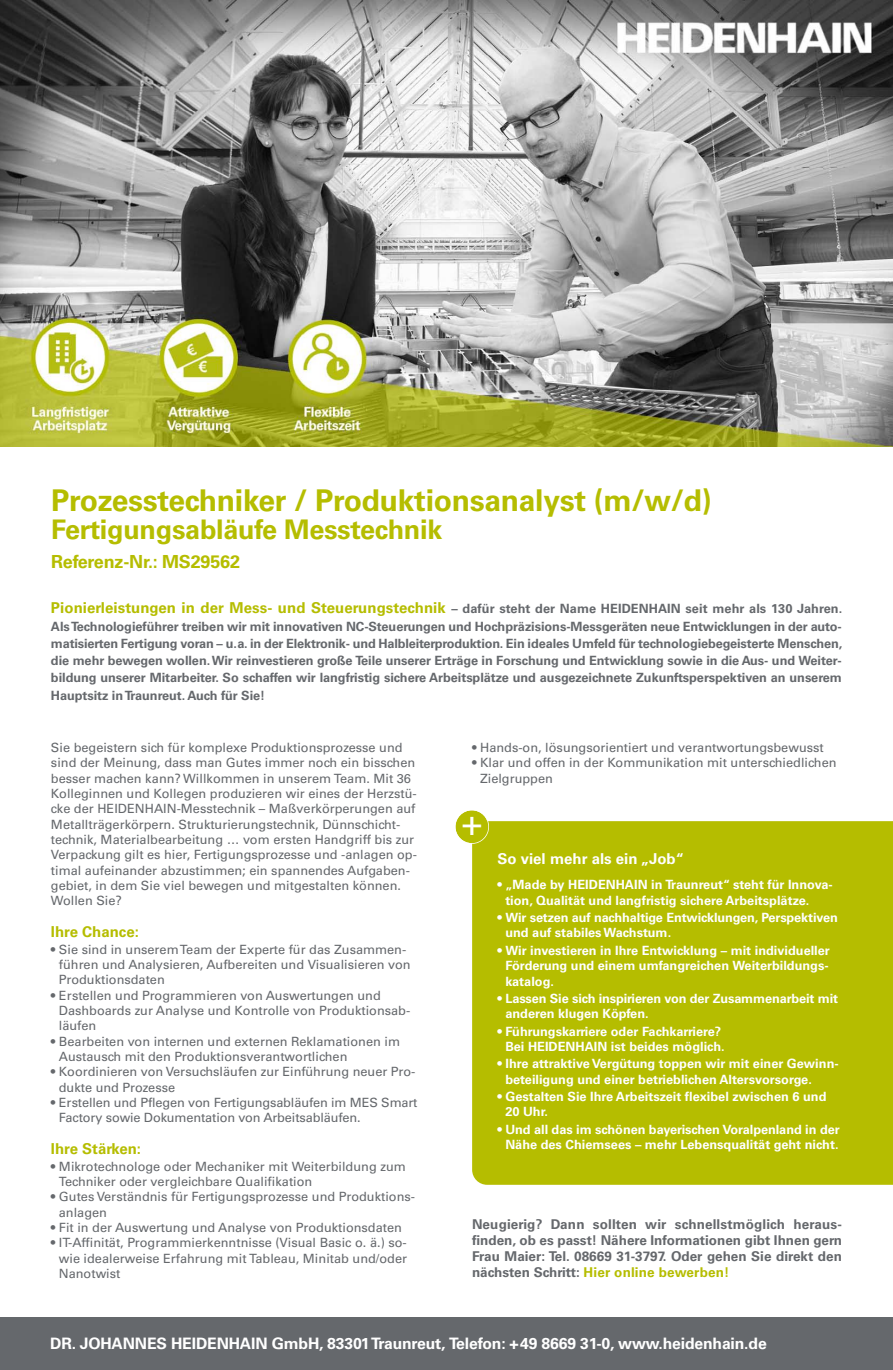
<style>
.page{position:relative;width:893px;height:1370px;background:#fff}
.page>*{position:absolute;margin:0;border:0;box-sizing:border-box;transform-origin:0 0}
.t1{font:36px "Univers LT";color:#fff}
.t2{font:700 30px "Univers LT";letter-spacing:-.01em;color:#b5bd00}
.t3{font:700 27px "Univers LT";letter-spacing:-.01em;color:#b5bd00}
.t4{font:700 18px "Univers LT";letter-spacing:-.01em;color:#b5bd00}
.t5{font:700 15.75px "Univers LT";letter-spacing:-.01em;color:#fff}
.t6{font:700 15px "Univers LT";color:#b5bd00}
.t7{font:700 15px "Univers LT";color:#fff}
.t8{font:700 13.5px/16.2px "Univers LT";color:#65686c;text-align:justify}
.t9{font:12.75px/15.3px "Univers LT";color:#65686c}
.t10{font:700 12.75px/15.3px "Univers LT";color:#fff}
.t11{font:700 12.75px/17.2px "Univers LT";letter-spacing:-.005em;color:#65686c;text-align:justify}
.s1{font-size:15px;color:#b5bd00}
.s2{color:#b5bd00}
</style>
<div class="page">
<div style="left:472px;top:821px;width:421px;height:363px;background:#b5bd00"></div>
<div style="left:0;top:1317px;width:893px;height:52px;background:#65686c"></div>
<div style="left:455px;top:810px;width:33px;height:33px;background:#b5bd00;border-radius:50%"></div>
<div style="left:455px;top:809px;width:34px;height:34px;border:2px solid #fff;border-radius:50%"></div>
<img style="left:0;top:0;width:893px;height:446px">
<h2 class="t2" style="left:51px;top:489px;width:662px">Prozesstechniker / Produktionsanalyst (m/w/d)</h2>
<h3 class="t3" style="left:51px;top:520px;width:393px">Fertigungsabläufe Messtechnik</h3>
<h3 class="t4" style="left:51px;top:555px;width:190px">Referenz-Nr.: MS29562</h3>
<p class="t11" style="left:51px;top:601px;width:793px"><span class="s1">Pionierleistungen in der Mess- und Steuerungstechnik</span> – dafür steht der Name HEIDENHAIN seit mehr als 130 Jahren.<br>Als Technologieführer treiben wir mit innovativen NC-Steuerungen und Hochpräzisions-Messgeräten neue Entwicklungen in der auto&shy;matisierten Fertigung voran – u. a. in der Elektronik- und Halbleiterproduktion. Ein ideales Umfeld für technologiebegeisterte Menschen, die mehr bewegen wollen. Wir reinvestieren große Teile unserer Erträge in Forschung und Entwicklung sowie in die Aus- und Weiter&shy;bildung unserer Mitarbeiter. So schaffen wir langfristig sichere Arbeitsplätze und ausgezeichnete Zukunftsperspektiven an unserem Hauptsitz in Traunreut. Auch für Sie!</p>
<p class="t9" style="left:51px;top:741px;width:367px">Sie begeistern sich für komplexe Produktionsprozesse und sind der Meinung, dass man Gutes immer noch ein bisschen besser machen kann? Willkommen in unserem Team. Mit 36<br>Kolleginnen und Kollegen produzieren wir eines der Herzstü&shy;cke der HEIDENHAIN-Messtechnik – Maßverkörperungen auf Metallträgerkörpern. Strukturierungstechnik, Dünnschicht&shy;technik, Materialbearbeitung … vom ersten Handgriff bis zur Verpackung gilt es hier, Fertigungsprozesse und -anlagen op&shy;timal aufeinander abzustimmen; ein spannendes Aufgaben&shy;gebiet, in dem Sie viel bewegen und mitgestalten können.<br>Wollen Sie?</p>
<p class="t6" style="left:51px;top:926px;width:89px">Ihre Chance:</p>
<p class="t9" style="left:59px;top:942px;width:353px;text-indent:-8px">• Sie sind in unserem Team der Experte für das Zusammen&shy;führen und Analysieren, Aufbereiten und Visualisieren von<br>Produktionsdaten</p>
<p class="t9" style="left:59px;top:988px;width:353px;text-indent:-8px">• Erstellen und Programmieren von Auswertungen und<br>Dashboards zur Analyse und Kontrolle von Produktionsab&shy;läufen</p>
<p class="t9" style="left:59px;top:1034px;width:343px;text-indent:-8px">• Bearbeiten von internen und externen Reklamationen im<br>Austausch mit den Produktionsverantwortlichen</p>
<p class="t9" style="left:59px;top:1065px;width:358px;text-indent:-8px">• Koordinieren von Versuchsläufen zur Einführung neuer Pro&shy;dukte und Prozesse</p>
<p class="t9" style="left:59px;top:1095px;width:360px;text-indent:-8px">• Erstellen und Pflegen von Fertigungsabläufen im MES Smart<br>Factory sowie Dokumentation von Arbeitsabläufen.</p>
<p class="t6" style="left:51px;top:1143px;width:92px">Ihre Stärken:</p>
<p class="t9" style="left:59px;top:1159px;width:348px;text-indent:-8px">• Mikrotechnologe oder Mechaniker mit Weiterbildung zum<br>Techniker oder vergleichbare Qualifikation</p>
<p class="t9" style="left:59px;top:1190px;width:358px;text-indent:-8px">• Gutes Verständnis für Fertigungsprozesse und Produktions&shy;anlagen</p>
<p class="t9" style="left:51px;top:1220px;width:352px">• Fit in der Auswertung und Analyse von Produktionsdaten</p>
<p class="t9" style="left:59px;top:1236px;width:350px;text-align:justify;text-indent:-8px">• IT-Affinität, Programmierkenntnisse (Visual Basic o. ä.) so&shy;wie idealerweise Erfahrung mit Tableau, Minitab und/oder Nanotwist</p>
<p class="t9" style="left:472px;top:741px;width:353px">• Hands-on, lösungsorientiert und verantwortungsbewusst</p>
<p class="t9" style="left:480px;top:756px;width:358px;text-indent:-8px">• Klar und offen in der Kommunikation mit unterschiedlichen<br>Zielgruppen</p>
<h1 class="t1" style="left:462px;top:809px;width:23px">+</h1>
<p class="t7" style="left:497px;top:853px;width:188px">So viel mehr als ein „Job“</p>
<p class="t10" style="left:505px;top:878px;width:329px;text-indent:-8px">• „Made by HEIDENHAIN in Traunreut“ steht für Innova - tion, Qualität und langfristig sichere Arbeitsplätze.</p>
<p class="t10" style="left:505px;top:911px;width:334px;text-indent:-8px">• Wir setzen auf nachhaltige Entwicklungen, Perspektiven und auf stabiles Wachstum.</p>
<p class="t10" style="left:505px;top:943px;width:326px;text-align:justify;text-indent:-8px">• Wir investieren in Ihre Entwicklung – mit individueller Förderung und einem umfangreichen Weiterbildungs - katalog.</p>
<p class="t10" style="left:505px;top:991px;width:334px;text-indent:-8px">• Lassen Sie sich inspirieren von der Zusammenarbeit mit anderen klugen Köpfen.</p>
<p class="t10" style="left:497px;top:1024px;width:229px;text-align:right">• Führungskarriere oder Fachkarriere?<br>Bei HEIDENHAIN ist beides möglich.</p>
<p class="t10" style="left:505px;top:1057px;width:335px;text-indent:-8px">• Ihre attraktive Vergütung toppen wir mit einer Gewinn&shy;beteiligung und einer betrieblichen Altersvorsorge.</p>
<p class="t10" style="left:505px;top:1089px;width:323px;text-indent:-8px">• Gestalten Sie Ihre Arbeitszeit flexibel zwischen 6 und<br>20 Uhr.</p>
<p class="t10" style="left:497px;top:1122px;width:344px;text-align:center">• Und all das im schönen bayerischen Voralpenland in der<br>Nähe des Chiemsees – mehr Lebensqualität geht nicht.</p>
<p class="t8" style="left:472px;top:1216px;width:371px">Neugierig? Dann sollten wir schnellstmöglich heraus - finden, ob es passt! Nähere Informationen gibt Ihnen gern Frau Maier: Tel. 08669 31-3797. Oder gehen Sie direkt den nächsten Schritt: <span class="s2">Hier online bewerben!</span></p>
<p class="t5" style="left:50px;top:1337px;width:718px">DR. JOHANNES HEIDENHAIN GmbH, 83301 Traunreut, Telefon: +49 8669 31-0, www.heidenhain.de</p>
</div>
